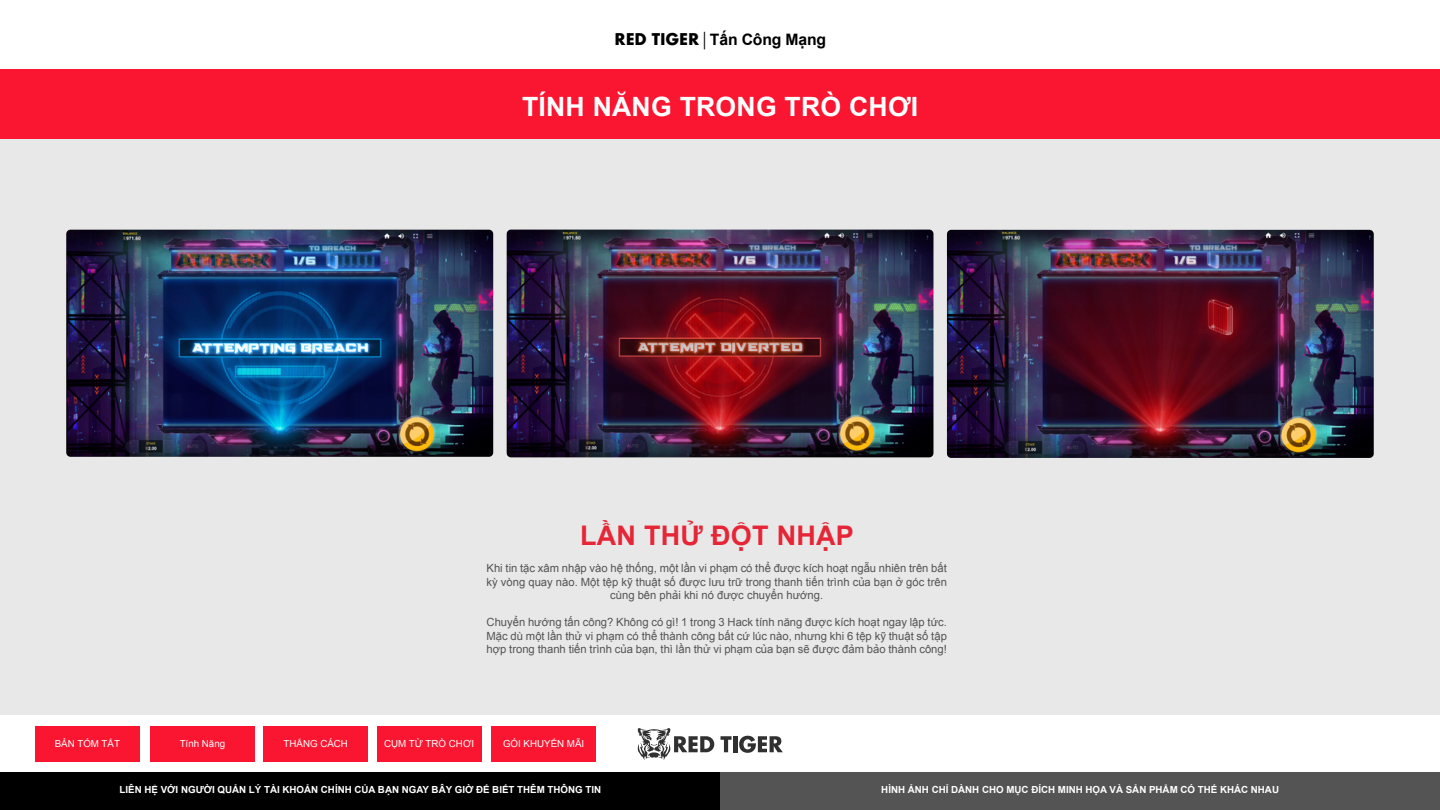
<style>
.page{position:relative;width:1440px;height:810px;background:#fff}
.page>*{position:absolute;margin:0;border:0;box-sizing:border-box;transform-origin:0 0}
.t1{font:700 27px "Arial";letter-spacing:.01em;color:#e62636}
.t2{font:700 26.55px "Arial";letter-spacing:.01em;color:#fff}
.t3{font:700 15.75px "Arial";letter-spacing:-.01em;color:#000}
.t4{font:11.25px/13.5px "Arial";color:#545454;text-align:center}
.t5{font:700 9.75px "Arial";color:#fff}
.t6{font:9.75px "Arial";color:#fff}
.s1{font-family:"Futura"}
.s2{font-family:"Noto Sans CJ Ktc";font-weight:400}
</style>
<div class="page">
<div style="left:0;top:70px;width:1440px;height:644px;background:#e8e8e8"></div>
<div style="left:0;top:69px;width:1440px;height:69px;background:#fa1631"></div>
<div style="left:35px;top:726px;width:105px;height:35px;background:#fa1631"></div>
<div style="left:150px;top:726px;width:105px;height:35px;background:#fa1631"></div>
<div style="left:263px;top:726px;width:105px;height:35px;background:#fa1631"></div>
<div style="left:377px;top:726px;width:105px;height:35px;background:#fa1631"></div>
<div style="left:491px;top:726px;width:105px;height:35px;background:#fa1631"></div>
<img style="left:66px;top:230px;width:427px;height:227px">
<img style="left:507px;top:230px;width:426px;height:227px">
<img style="left:947px;top:230px;width:427px;height:228px">
<svg style="left:638px;top:728px;width:76px;height:32px"></svg>
<svg style="left:721px;top:736px;width:11px;height:16px"></svg>
<hr style="left:733px;top:736px;width:4px;height:16px;background:#303030">
<svg style="left:739px;top:736px;width:44px;height:17px"></svg>
<div style="left:0;top:772px;width:720px;height:38px;background:#000"></div>
<div style="left:720px;top:772px;width:720px;height:38px;background:#545454"></div>
<h3 class="t3" style="left:615px;top:29px;width:213px"><span class="s1">RED TIGER</span> <span class="s2">|</span> Tấn Công Mạng</h3>
<h2 class="t2" style="left:522px;top:89px;width:398px">TÍNH NĂNG TRONG TRÒ CHƠI</h2>
<h1 class="t1" style="left:580px;top:518px;width:275px">LẦN THỬ ĐỘT NHẬP</h1>
<p class="t4" style="left:487px;top:562px;width:462px">Khi tin tặc xâm nhập vào hệ thống, một lần vi phạm có thể được kích hoạt ngẫu nhiên trên bất kỳ vòng quay nào. Một tệp kỹ thuật số được lưu trữ trong thanh tiến trình của bạn ở góc trên cùng bên phải khi nó được chuyển hướng.</p>
<p class="t4" style="left:487px;top:616px;width:462px;text-align:justify">Chuyển hướng tấn công? Không có gì! 1 trong 3 Hack tính năng được kích hoạt ngay lập tức.<br>Mặc dù một lần thử vi phạm có thể thành công bất cứ lúc nào, nhưng khi 6 tệp kỹ thuật số tập hợp trong thanh tiến trình của bạn, thì lần thử vi phạm của bạn sẽ được đảm bảo thành công!</p>
<p class="t6" style="left:55px;top:737px;width:67px">BẢN TÓM TẮT</p>
<p class="t6" style="left:180px;top:737px;width:47px">Tính Năng</p>
<p class="t6" style="left:284px;top:737px;width:66px">THẮNG CÁCH</p>
<p class="t6" style="left:384px;top:737px;width:91px">CỤM TỪ TRÒ CHƠI</p>
<p class="t6" style="left:503px;top:737px;width:83px">GÓI KHUYẾN MÃI</p>
<p class="t5" style="left:120px;top:783px;width:483px">LIÊN HỆ VỚI NGƯỜI QUẢN LÝ TÀI KHOẢN CHÍNH CỦA BẠN NGAY BÂY GIỜ ĐỂ BIẾT THÊM THÔNG TIN</p>
<p class="t5" style="left:881px;top:783px;width:399px">HÌNH ẢNH CHỈ DÀNH CHO MỤC ĐÍCH MINH HỌA VÀ SẢN PHẨM CÓ THỂ KHÁC NHAU</p>
</div>
